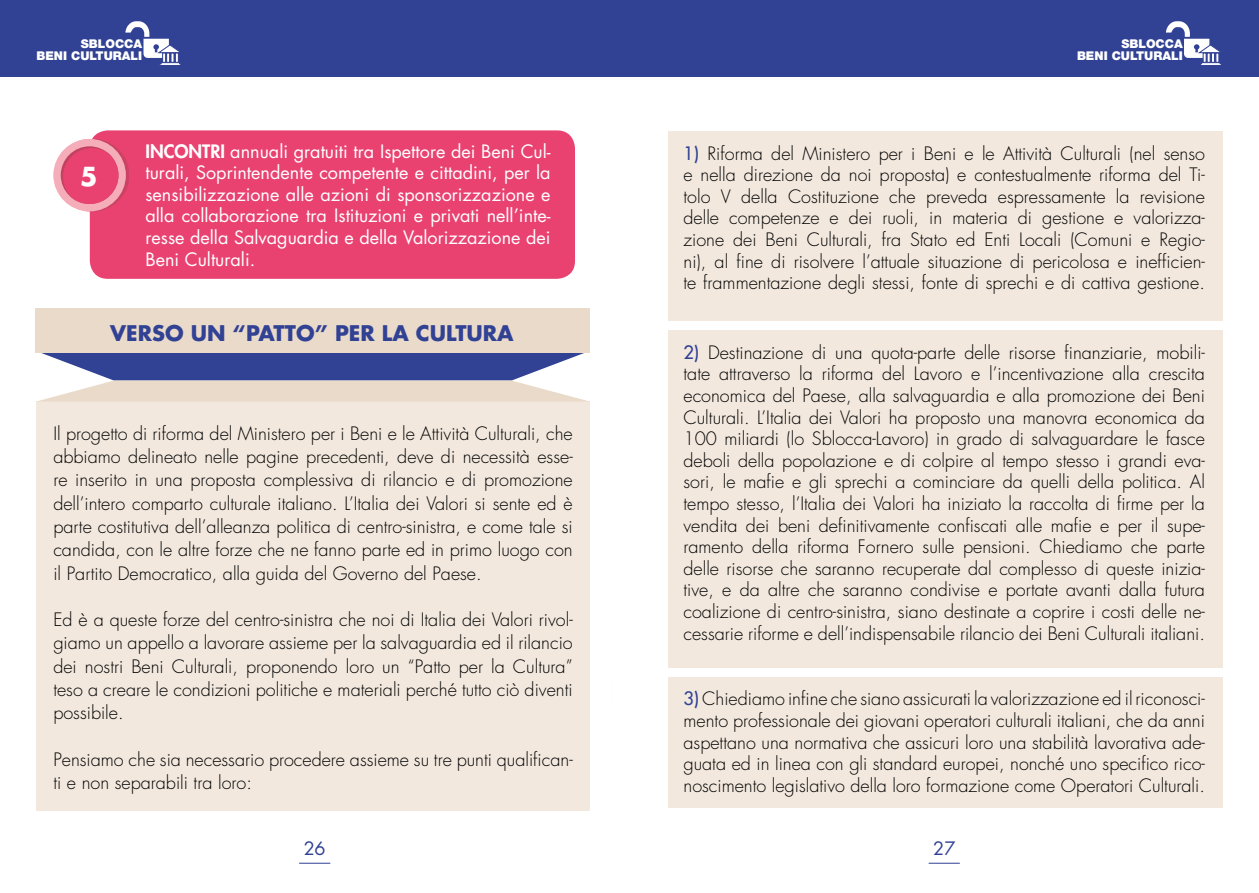
<style>
.page{position:relative;width:1259px;height:893px;background:#fff}
.page>*{position:absolute;margin:0;border:0;box-sizing:border-box;transform-origin:0 0}
.t1{font:700 25.5px "Futura Std";color:#fff}
.t2{font:700 21px "Futura Std";color:#314194}
.t3{font:300 18px/21.6px "Futura Std";color:#000;text-align:justify}
.t4{font:18px/21.6px "Futura Std";color:#fff;text-align:justify}
.t5{font:18px "Futura Std";color:#314194}
.t6{font:900 12.15px/12.3px "Helvetica Neue LT Std";color:#fff;text-align:right}
.s1{font-weight:800}
.s2{font-weight:500;color:#314194}
</style>
<div class="page">
<div style="left:0;top:0;width:1259px;height:77px;background:#314194"></div>
<svg style="left:1166px;top:21px;width:55px;height:44px"></svg>
<svg style="left:125px;top:21px;width:56px;height:44px"></svg>
<hr style="left:928px;top:863px;width:32px;height:1px;background:#314194">
<hr style="left:299px;top:863px;width:31px;height:1px;background:#314194">
<div style="left:36px;top:402px;width:553px;height:409px;background:#f2e8de"></div>
<div style="left:90px;top:130px;width:485px;height:149px;background:#e94271;border-radius:18px"></div>
<div style="left:56px;top:139px;width:73px;height:72px;background:#c2435f;opacity:.75"></div>
<svg style="left:53px;top:139px;width:73px;height:72px"></svg>
<svg style="left:63px;top:148px;width:55px;height:62px"></svg>
<svg style="left:35px;top:351px;width:555px;height:51px;background:#9597b8"></svg>
<div style="left:36px;top:309px;width:554px;height:44px;background:#eadaca"></div>
<div style="left:668px;top:131px;width:554px;height:190px;background:#f2e8de"></div>
<div style="left:668px;top:330px;width:554px;height:338px;background:#f2e8de"></div>
<div style="left:668px;top:677px;width:554px;height:131px;background:#f2e8de"></div>
<p class="t6" style="left:37px;top:37px;width:107px">SBLOCCA<br>BENI CULTURALI</p>
<h1 class="t1" style="left:80px;top:159px;width:19px">5</h1>
<p class="t4" style="left:145px;top:140px;width:407px"><span class="s1">INCONTRI</span> annuali gratuiti tra Ispettore dei Beni Cul&shy;turali, Soprintendente competente e cittadini, per la sensibilizzazione alle azioni di sponsorizzazione e alla collaborazione tra Istituzioni e privati nell’inte&shy;resse della Salvaguardia e della Valorizzazione dei Beni Culturali.</p>
<p class="t2" style="left:110px;top:320px;width:405px">VERSO UN “PATTO” PER LA CULTURA</p>
<p class="t3" style="left:53px;top:422px;width:521px;line-height:23.2px">Il progetto di riforma del Ministero per i Beni e le Attività Culturali, che abbiamo delineato nelle pagine precedenti, deve di necessità esse&shy;re inserito in una proposta complessiva di rilancio e di promozione dell’intero comparto culturale italiano. L’Italia dei Valori si sente ed è parte costitutiva dell’alleanza politica di centro-sinistra, e come tale si candida, con le altre forze che ne fanno parte ed in primo luogo con il Partito Democratico, alla guida del Governo del Paese.</p>
<p class="t3" style="left:53px;top:608px;width:521px;line-height:23.2px">Ed è a queste forze del centro-sinistra che noi di Italia dei Valori rivol&shy;giamo un appello a lavorare assieme per la salvaguardia ed il rilancio dei nostri Beni Culturali, proponendo loro un “Patto per la Cultura” teso a creare le condizioni politiche e materiali perché tutto ciò diventi possibile.</p>
<p class="t3" style="left:53px;top:748px;width:521px;line-height:23.2px">Pensiamo che sia necessario procedere assieme su tre punti qualifican&shy;ti e non separabili tra loro:</p>
<p class="t6" style="left:1077px;top:37px;width:107px">SBLOCCA<br>BENI CULTURALI</p>
<p class="t3" style="left:683px;top:143px;width:523px"><span class="s2">1)</span> Riforma del Ministero per i Beni e le Attività Culturali (nel senso e nella direzione da noi proposta) e contestualmente riforma del Ti&shy;tolo V della Costituzione che preveda espressamente la revisione delle competenze e dei ruoli, in materia di gestione e valorizza&shy;zione dei Beni Culturali, fra Stato ed Enti Locali (Comuni e Regio&shy;ni), al fine di risolvere l’attuale situazione di pericolosa e inefficien&shy;te frammentazione degli stessi, fonte di sprechi e di cattiva gestione.</p>
<p class="t3" style="left:683px;top:342px;width:523px"><span class="s2">2)</span> Destinazione di una quota-parte delle risorse finanziarie, mobili&shy;tate attraverso la riforma del Lavoro e l’incentivazione alla crescita economica del Paese, alla salvaguardia e alla promozione dei Beni Culturali. L’Italia dei Valori ha proposto una manovra economica da 100 miliardi (lo Sblocca-Lavoro) in grado di salvaguardare le fasce deboli della popolazione e di colpire al tempo stesso i grandi eva&shy;sori, le mafie e gli sprechi a cominciare da quelli della politica. Al tempo stesso, l’Italia dei Valori ha iniziato la raccolta di firme per la vendita dei beni definitivamente confiscati alle mafie e per il supe&shy;ramento della riforma Fornero sulle pensioni. Chiediamo che parte delle risorse che saranno recuperate dal complesso di queste inizia&shy;tive, e da altre che saranno condivise e portate avanti dalla futura coalizione di centro-sinistra, siano destinate a coprire i costi delle ne&shy;cessarie riforme e dell’indispensabile rilancio dei Beni Culturali italiani.</p>
<p class="t3" style="left:683px;top:689px;width:523px"><span class="s2">3)</span> Chiediamo infine che siano assicurati la valorizzazione ed il riconosci&shy;mento professionale dei giovani operatori culturali italiani, che da anni aspettano una normativa che assicuri loro una stabilità lavorativa ade&shy;guata ed in linea con gli standard europei, nonché uno specifico rico&shy;noscimento legislativo della loro formazione come Operatori Culturali.</p>
<p class="t5" style="left:304px;top:837px;width:23px">26</p>
<p class="t5" style="left:933px;top:837px;width:24px">27</p>
</div>
